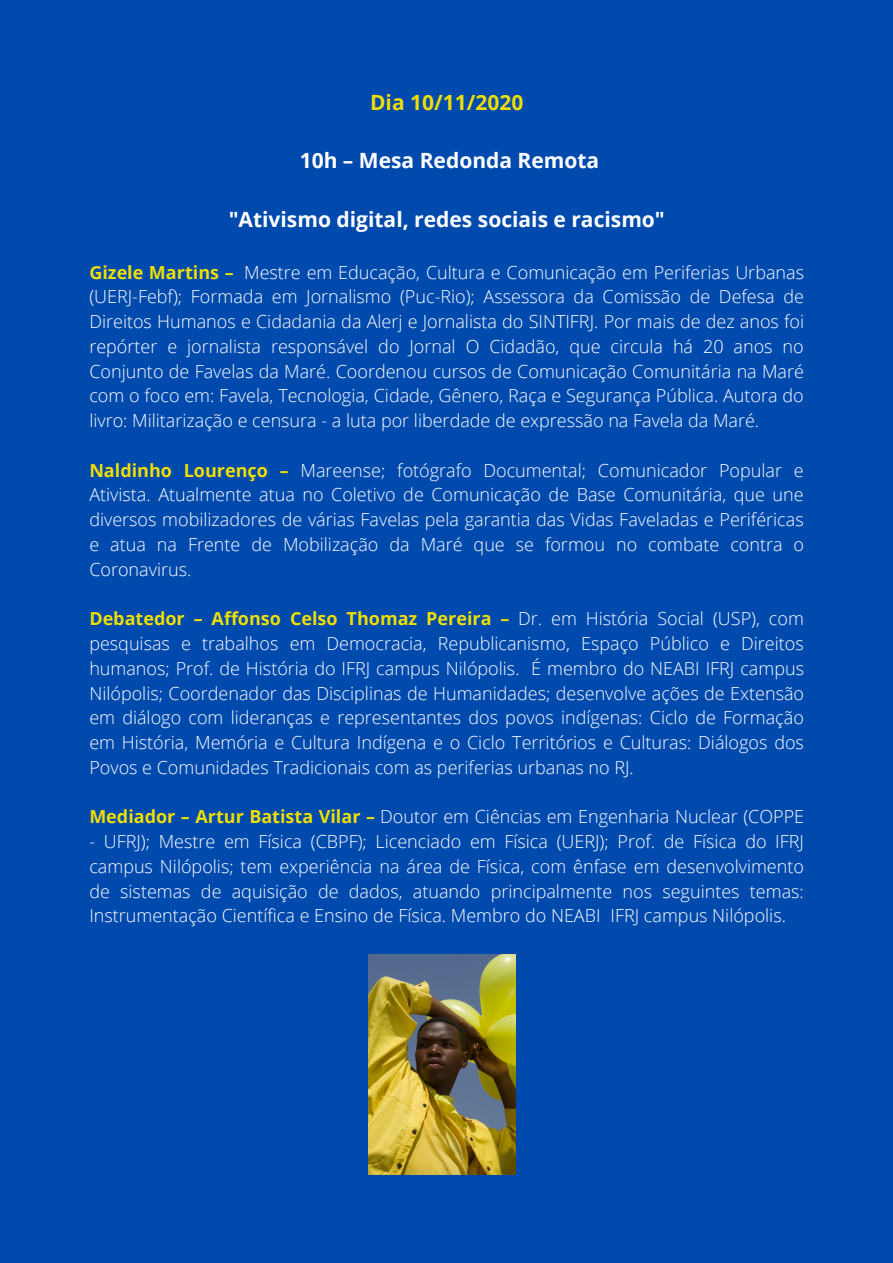
<style>
.page{position:relative;width:893px;height:1263px;background:#004aad}
.page>*{position:absolute;margin:0;border:0;box-sizing:border-box;transform-origin:0 0}
.t1{font:700 21px "Open Sans";color:#fff}
.t2{font:700 21px "Open Sans";color:#eedd06}
.t3{font:300 18px/24.8px "Open Sans";color:#fff;text-align:justify}
.s1{font-weight:700;color:#eedd06}
</style>
<div class="page">
<img style="left:369px;top:955px;width:146px;height:219px">
<p class="t2" style="left:370px;top:87px;width:155px">Dia 10/11/2020</p>
<p class="t1" style="left:300px;top:146px;width:301px">10h – Mesa Redonda Remota</p>
<p class="t1" style="left:229px;top:204px;width:438px">"Ativismo digital, redes sociais e racismo"</p>
<p class="t3" style="left:89px;top:259px;width:716px"><span class="s1">Gizele Martins –</span> Mestre em Educação, Cultura e Comunicação em Periferias Urbanas (UERJ-Febf); Formada em Jornalismo (Puc-Rio); Assessora da Comissão de Defesa de Direitos Humanos e Cidadania da Alerj e Jornalista do SINTIFRJ. Por mais de dez anos foi repórter e jornalista responsável do Jornal O Cidadão, que circula há 20 anos no Conjunto de Favelas da Maré. Coordenou cursos de Comunicação Comunitária na Maré com o foco em: Favela, Tecnologia, Cidade, Gênero, Raça e Segurança Pública. Autora do livro: Militarização e censura - a luta por liberdade de expressão na Favela da Maré.</p>
<p class="t3" style="left:89px;top:457px;width:716px"><span class="s1">Naldinho Lourenço –</span> Mareense; fotógrafo Documental; Comunicador Popular e Ativista. Atualmente atua no Coletivo de Comunicação de Base Comunitária, que une diversos mobilizadores de várias Favelas pela garantia das Vidas Faveladas e Periféricas e atua na Frente de Mobilização da Maré que se formou no combate contra o Coronavirus.</p>
<p class="t3" style="left:89px;top:606px;width:716px"><span class="s1">Debatedor – Affonso Celso Thomaz Pereira –</span> Dr. em História Social (USP), com pesquisas e trabalhos em Democracia, Republicanismo, Espaço Público e Direitos humanos; Prof. de História do IFRJ campus Nilópolis. É membro do NEABI IFRJ campus Nilópolis; Coordenador das Disciplinas de Humanidades; desenvolve ações de Extensão em diálogo com lideranças e representantes dos povos indígenas: Ciclo de Formação em História, Memória e Cultura Indígena e o Ciclo Territórios e Culturas: Diálogos dos Povos e Comunidades Tradicionais com as periferias urbanas no RJ.</p>
<p class="t3" style="left:89px;top:804px;width:716px"><span class="s1">Mediador – Artur Batista Vilar –</span> Doutor em Ciências em Engenharia Nuclear (COPPE</p>
<p class="t3" style="left:89px;top:829px;width:716px">- UFRJ); Mestre em Física (CBPF); Licenciado em Física (UERJ); Prof. de Física do IFRJ campus Nilópolis; tem experiência na área de Física, com ênfase em desenvolvimento de sistemas de aquisição de dados, atuando principalmente nos seguintes temas:<br>Instrumentação Científica e Ensino de Física. Membro do NEABI IFRJ campus Nilópolis.</p>
</div>
